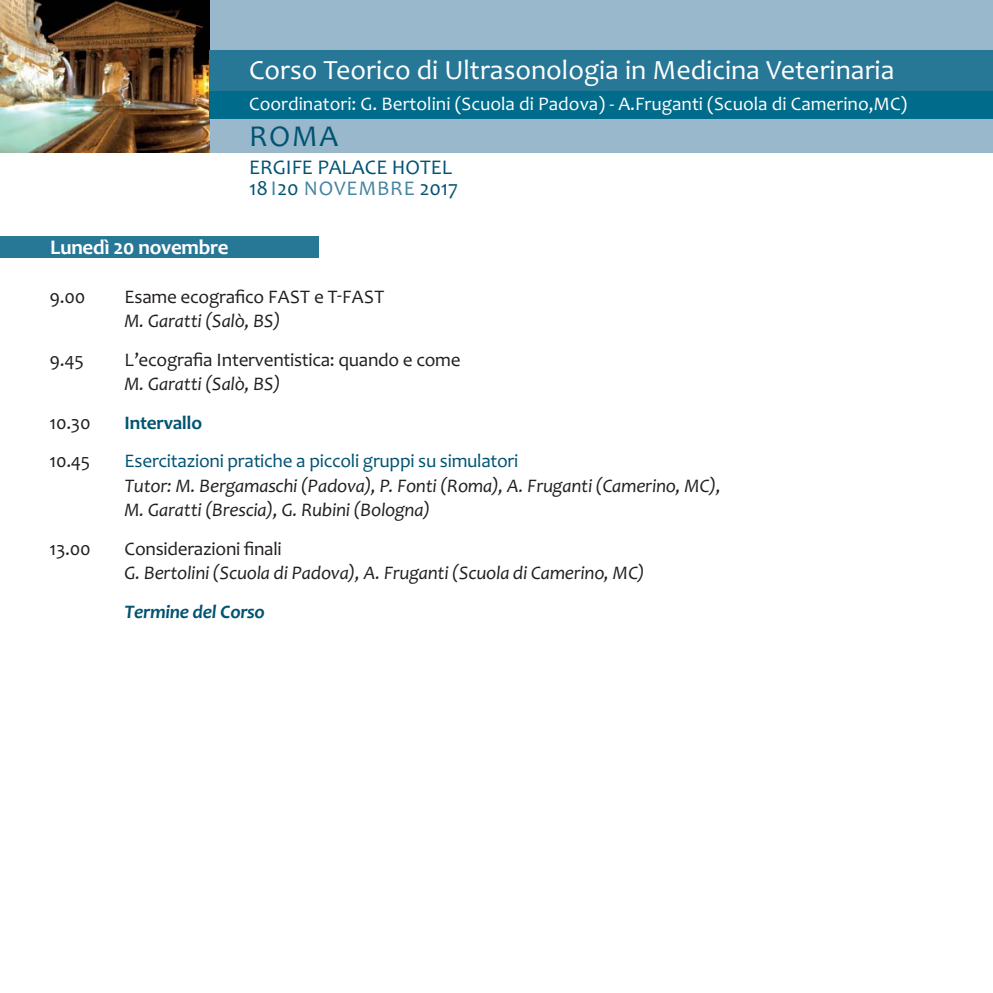
<style>
.page{position:relative;width:993px;height:993px;background:#fff}
.page>*{position:absolute;margin:0;border:0;box-sizing:border-box;transform-origin:0 0}
.t1{font:30.45px "Candara";color:#005373}
.t2{font:28px "Candara";color:#fff}
.t3{font:21px/21px "Candara";color:#005373}
.t4{font:700 21px "Candara";letter-spacing:-.015em;color:#fff}
.t5{font:italic 19.25px/24.5px "Candara";letter-spacing:-.015em;color:#231f20}
.t6{font:19.25px "Candara";letter-spacing:-.015em;color:#231f20}
.t7{font:19.25px "Candara";color:#fff}
.t8{font:19.25px "Candara";letter-spacing:-.015em;color:#005373}
.t9{font:italic 700 19.25px "Candara";letter-spacing:-.015em;color:#005373}
.t10{font:700 19.25px "Candara";letter-spacing:-.015em;color:#005373}
.s1{color:#4484a1}
</style>
<div class="page">
<div style="left:0;top:0;width:992px;height:152px;background:#9ab8cb"></div>
<img style="left:0;top:0;width:210px;height:152px">
<div style="left:210px;top:50px;width:782px;height:41px;background:#277796"></div>
<div style="left:210px;top:91px;width:782px;height:27px;background:#006b8a"></div>
<div style="left:0;top:236px;width:318px;height:22px;background:#277796"></div>
<h2 class="t2" style="left:249px;top:60px;width:646px">Corso Teorico di Ultrasonologia in Medicina Veterinaria</h2>
<p class="t7" style="left:249px;top:97px;width:659px">Coordinatori: G. Bertolini (Scuola di Padova) - A.Fruganti (Scuola di Camerino,MC)</p>
<h1 class="t1" style="left:249px;top:125px;width:90px">ROMA</h1>
<p class="t3" style="left:249px;top:158px;width:210px">ERGIFE PALACE HOTEL<br>18<span class="s1">I</span>20 <span class="s1">NOVEMBRE</span> 2017</p>
<p class="t4" style="left:50px;top:239px;width:180px">Lunedì 20 novembre</p>
<p class="t6" style="left:50px;top:289px;width:37px">9.00</p>
<p class="t6" style="left:124px;top:289px;width:261px">Esame ecografico FAST e T-FAST</p>
<p class="t5" style="left:124px;top:310px;width:157px">M. Garatti (Salò, BS)</p>
<p class="t6" style="left:50px;top:352px;width:36px">9.45</p>
<p class="t6" style="left:124px;top:352px;width:337px">L’ecografia Interventistica: quando e come</p>
<p class="t5" style="left:124px;top:373px;width:157px">M. Garatti (Salò, BS)</p>
<p class="t6" style="left:50px;top:415px;width:42px">10.30</p>
<p class="t10" style="left:124px;top:415px;width:79px">Intervallo</p>
<p class="t6" style="left:50px;top:454px;width:42px">10.45</p>
<p class="t8" style="left:124px;top:454px;width:395px">Esercitazioni pratiche a piccoli gruppi su simulatori</p>
<p class="t5" style="left:124px;top:475px;width:597px">Tutor: M. Bergamaschi (Padova), P. Fonti (Roma), A. Fruganti (Camerino, MC),<br>M. Garatti (Brescia), G. Rubini (Bologna)</p>
<p class="t6" style="left:50px;top:541px;width:42px">13.00</p>
<p class="t6" style="left:124px;top:541px;width:159px">Considerazioni finali</p>
<p class="t5" style="left:124px;top:562px;width:521px">G. Bertolini (Scuola di Padova), A. Fruganti (Scuola di Camerino, MC)</p>
<p class="t9" style="left:124px;top:604px;width:142px">Termine del Corso</p>
</div>
